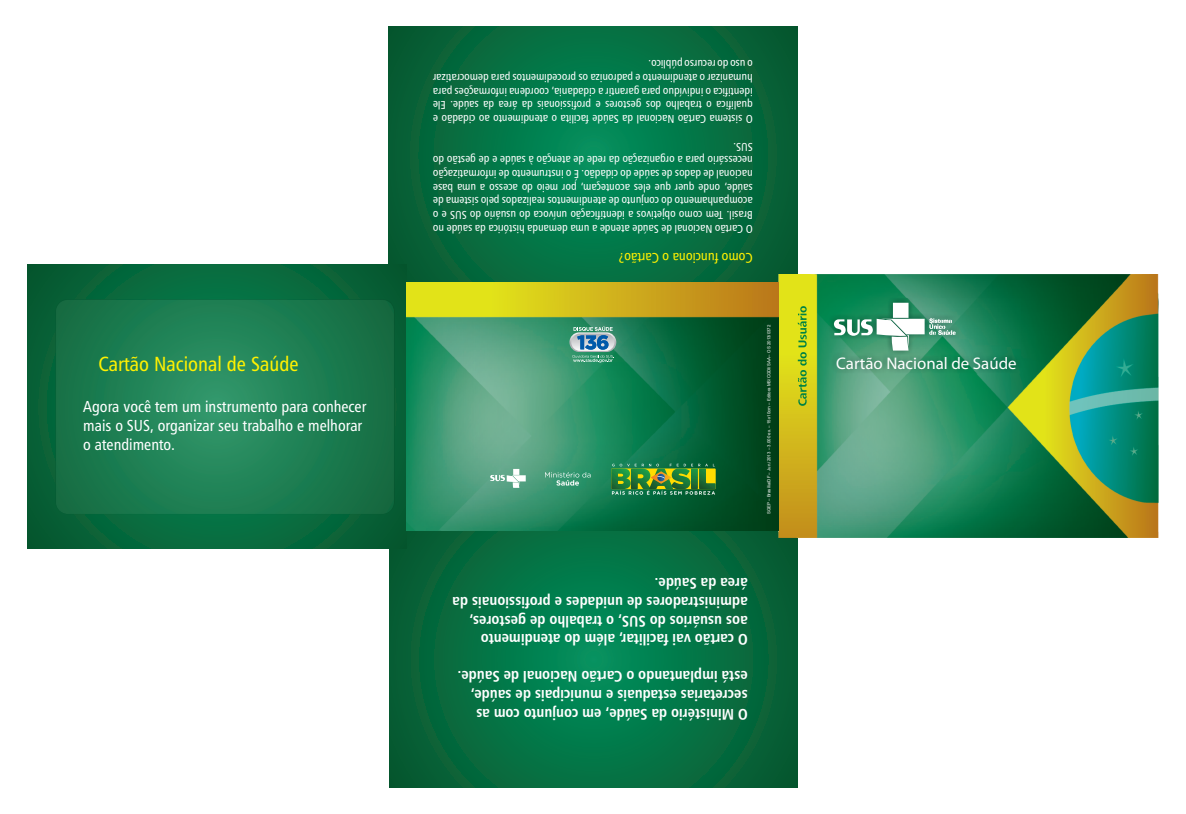
<style>
.page{position:relative;width:1186px;height:814px;background:#fff}
.page>*{position:absolute;margin:0;border:0;box-sizing:border-box;transform-origin:0 0}
.t1{font:20.47px "Humanist 777 BT Roman Condensed B";color:#fff101}
.t2{font:16.89px "Myriad Pro";color:#fff}
.t3{font:15.84px/19.1px "Humanist 777 BT Roman Condensed B";color:#fff}
.t4{font:15.31px/18.6px "Humanist 777 BT Bold Condensed B";color:#fff}
.t5{font:14px "Humanist 777 BT Roman Condensed B";color:#fff101}
.t6{font:11.38px/13.7px "Humanist 777 BT Roman Condensed B";color:#fff;text-align:justify}
.t7{font:4.38px "Arial";color:#fff}
</style>
<div class="page">
<svg style="left:388px;top:27px;width:409px;height:255px;background:#047042"></svg>
<svg style="left:389px;top:530px;width:408px;height:257px;background:#046f42"></svg>
<svg style="left:27px;top:264px;width:380px;height:285px;background:#076439"></svg>
<img style="left:55px;top:299px;width:340px;height:215px">
<img style="left:779px;top:274px;width:380px;height:263px">
<svg style="left:798px;top:306px;width:8px;height:100px"></svg>
<img style="left:829px;top:298px;width:192px;height:75px">
<svg style="left:834px;top:303px;width:121px;height:47px"></svg>
<img style="left:407px;top:282px;width:372px;height:248px">
<svg style="left:611px;top:463px;width:104px;height:31px;background:#4e8d3b"></svg>
<svg style="left:545px;top:472px;width:45px;height:13px"></svg>
<svg style="left:490px;top:469px;width:36px;height:19px"></svg>
<svg style="left:569px;top:332px;width:47px;height:20px"></svg>
<svg style="left:571px;top:333px;width:43px;height:18px"></svg>
<svg style="left:573px;top:326px;width:39px;height:23px"></svg>
<svg style="left:572px;top:355px;width:42px;height:7px"></svg>
<h1 class="t1" style="left:98px;top:356px;width:202px">Cartão Nacional de Saúde</h1>
<h3 class="t3" style="left:83px;top:398px;width:284px">Agora você tem um instrumento para conhecer mais o SUS, organizar seu trabalho e melhorar o atendimento.</h3>
<p class="t6" style="left:752px;top:125px;width:321px;rotate:-180deg">O sistema Cartão Nacional da Saúde facilita o atendimento ao cidadão e qualifica o trabalho dos gestores e profissionais da área da saúde. Ele identifica o indivíduo para garantir a cidadania, coordena informações para humanizar o atendimento e padroniza os procedimentos para democratizar ousodorecursopúblico.</p>
<p class="t6" style="left:752px;top:234px;width:321px;rotate:-180deg">O Cartão Nacional de Saúde atende a uma demanda histórica da saúde no Brasil. Tem como objetivos a identificação unívoca do usuário do SUS e o acompanhamento do conjunto de atendimentos realizados pelo sistema de saúde, onde quer que eles aconteçam, por meio do acesso a uma base nacional de dados de saúde do cidadão. É o instrumento de informatização necessário para a organização da rede de atenção à saúde e de gestão do SUS.</p>
<p class="t5" style="left:752px;top:264px;width:136px;rotate:-180deg">Como funciona o Cartão?</p>
<p class="t7" style="left:767px;top:514px;width:191px;rotate:-90deg">SGEP – Brasília/DF – Jun./2013 – 3.000 ex. – 15x10cm – Editora MS/CGDI/SAA – OS 2013/0372</p>
<h3 class="t4" style="left:747px;top:647px;width:297px;rotate:-180deg">O cartão vai facilitar, além do atendimento<br>aos usuários do SUS, o trabalho de gestores, administradores de unidades e profissionais da área da Saúde.</h3>
<h3 class="t4" style="left:747px;top:721px;width:292px;rotate:-180deg">O Ministério da Saúde, em conjunto com as secretarias estaduais e municipais de saúde, está implantando o Cartão Nacional de Saúde.</h3>
<h2 class="t2" style="left:836px;top:356px;width:182px">Cartão Nacional de Saúde</h2>
</div>
